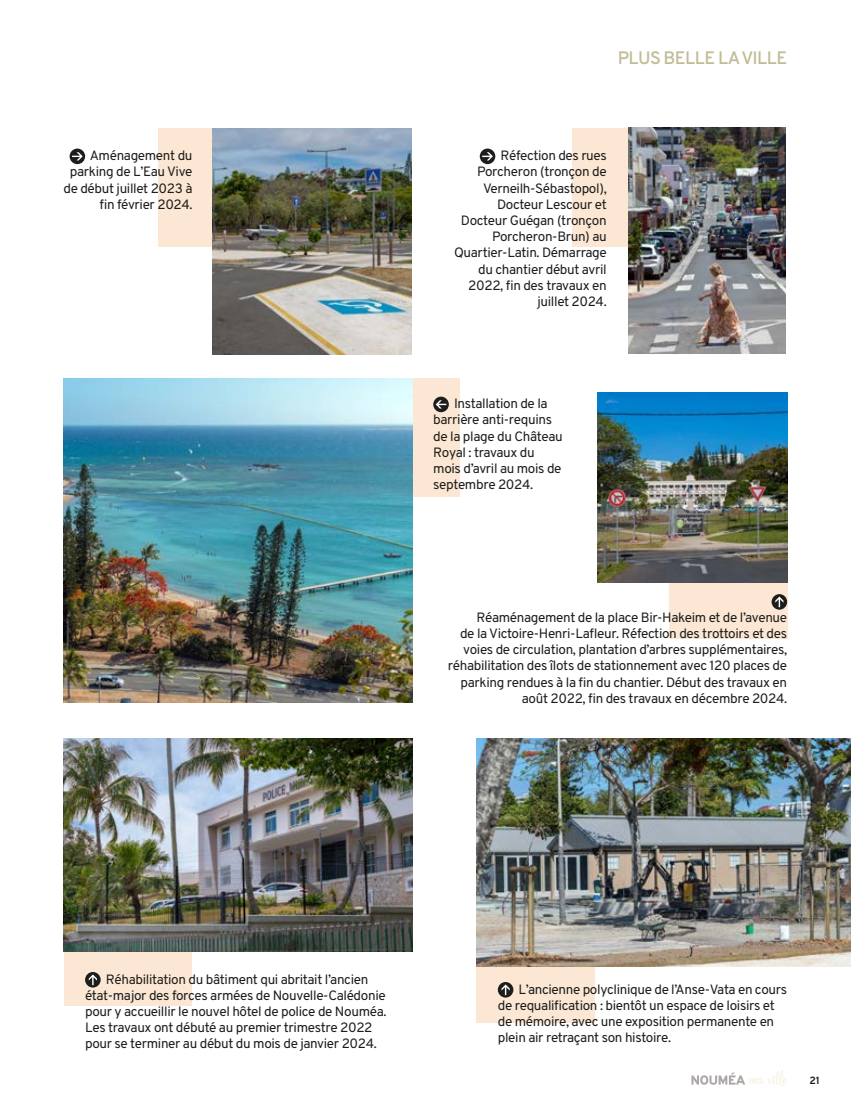
<style>
.page{position:relative;width:851px;height:1106px;background:#fff}
.page>*{position:absolute;margin:0;border:0;box-sizing:border-box;transform-origin:0 0}
.t1{font:600 18px "Overpass";letter-spacing:-.04em;color:#c1bb96}
.t2{font:13.5px/16.2px "Overpass";letter-spacing:-.025em;color:#1d1d1b}
.t3{font:700 10.5px "Overpass";color:#1d1d1b}
</style>
<div class="page">
<div style="left:476px;top:966px;width:118px;height:56px;background:#fbe7d4"></div>
<div style="left:403px;top:378px;width:57px;height:118px;background:#fbe7d4"></div>
<div style="left:572px;top:128px;width:56px;height:118px;background:#fbe7d4"></div>
<div style="left:669px;top:582px;width:118px;height:56px;background:#fbe7d4"></div>
<svg style="left:433px;top:396px;width:16px;height:16px"></svg>
<svg style="left:435px;top:400px;width:11px;height:8px"></svg>
<div style="left:64px;top:949px;width:127px;height:56px;background:#fbe7d4"></div>
<img style="left:64px;top:378px;width:348px;height:324px">
<img style="left:628px;top:128px;width:157px;height:225px">
<img style="left:597px;top:393px;width:190px;height:189px">
<svg style="left:479px;top:148px;width:16px;height:16px"></svg>
<svg style="left:482px;top:152px;width:11px;height:8px"></svg>
<div style="left:158px;top:128px;width:57px;height:118px;background:#fbe7d4"></div>
<img style="left:476px;top:738px;width:374px;height:228px">
<svg style="left:70px;top:148px;width:15px;height:16px"></svg>
<svg style="left:72px;top:152px;width:11px;height:8px"></svg>
<img style="left:64px;top:738px;width:348px;height:213px">
<svg style="left:85px;top:972px;width:16px;height:15px"></svg>
<svg style="left:89px;top:974px;width:8px;height:11px"></svg>
<img style="left:213px;top:129px;width:198px;height:226px">
<svg style="left:771px;top:594px;width:16px;height:15px"></svg>
<svg style="left:775px;top:596px;width:8px;height:11px"></svg>
<svg style="left:497px;top:982px;width:16px;height:15px"></svg>
<svg style="left:501px;top:984px;width:8px;height:11px"></svg>
<svg style="left:691px;top:1070px;width:96px;height:16px"></svg>
<p class="t2" style="left:63px;top:147px;width:131px;text-align:right">Aménagement du parking de L’Eau Vive de début juillet 2023 à fin février 2024.</p>
<h1 class="t1" style="left:617px;top:46px;width:171px">PLUS BELLE LA VILLE</h1>
<p class="t2" style="left:454px;top:147px;width:154px;text-align:right">Réfection des rues<br>Porcheron (tronçon de<br>Verneilh-Sébastopol),<br>Docteur Lescour et<br>Docteur Guégan (tronçon<br>Porcheron-Brun) au<br>Quartier-Latin. Démarrage du chantier début avril<br>2022, fin des travaux en juillet 2024.</p>
<p class="t2" style="left:433px;top:395px;width:131px;text-indent:21px">Installation de la barrière anti-requins de la plage du Château<br>Royal : travaux du mois d’avril au mois de septembre 2024.</p>
<p class="t2" style="left:448px;top:609px;width:341px;text-align:right">Réaménagement de la place Bir-Hakeim et de l’avenue<br>de la Victoire-Henri-Lafleur. Réfection des trottoirs et des voies de circulation, plantation d’arbres supplémentaires, réhabilitation des îlots de stationnement avec 120 places de parking rendues à la fin du chantier. Début des travaux en août 2022, fin des travaux en décembre 2024.</p>
<p class="t2" style="left:85px;top:970px;width:303px;text-indent:21px">Réhabilitation du bâtiment qui abritait l’ancien état-major des forces armées de Nouvelle-Calédonie pour y accueillir le nouvel hôtel de police de Nouméa.<br>Les travaux ont débuté au premier trimestre 2022 pour se terminer au début du mois de janvier 2024.</p>
<p class="t2" style="left:497px;top:980px;width:291px;text-indent:21px">L’ancienne polyclinique de l’Anse-Vata en cours de requalification : bientôt un espace de loisirs et de mémoire, avec une exposition permanente en plein air retraçant son histoire.</p>
<p class="t3" style="left:809px;top:1073px;width:12px">21</p>
</div>
